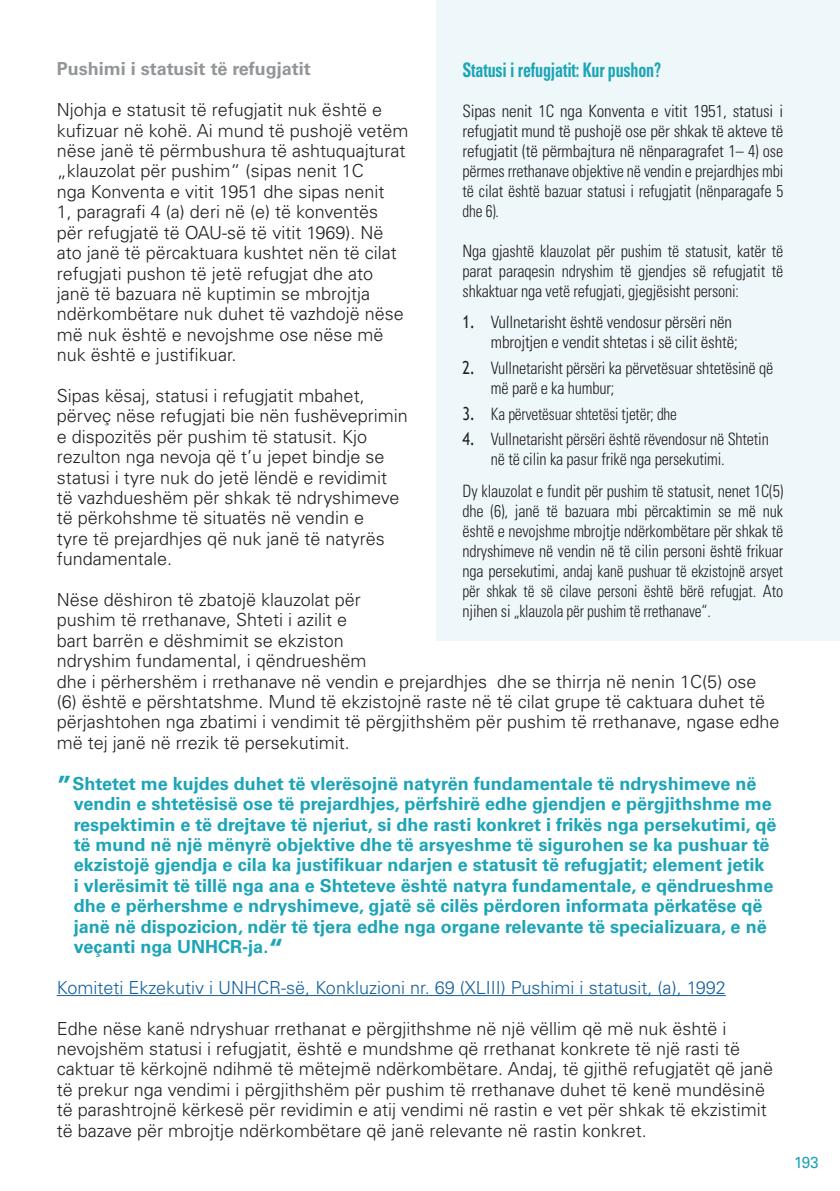
<style>
.page{position:relative;width:840px;height:1191px;background:#fff}
.page>*{position:absolute;margin:0;border:0;box-sizing:border-box;transform-origin:0 0}
.t1{font:700 condensed 20px "Univers LT Std";letter-spacing:-.01em;color:#1ca4b7;scale:.8 1}
.Body_Text{font:300 18px/20.4px "Univers LT Std";color:#231f20}
.heading_8{font:700 18px/20.4px "Univers LT Std";color:#1ca4b7}
.t2{font:300 18px "Univers LT Std";color:#15619b}
.heading_8-2{font:700 18px "Univers LT Std";color:#939698}
.t3{font:300 condensed 17px/20px "Univers LT Std";letter-spacing:-.01em;color:#231f20;text-align:justify;scale:.95 1}
.t4{font:300 condensed 17px/20px "Univers LT Std";letter-spacing:-.01em;color:#231f20;text-align:justify}
.t5{font:300 condensed 17px "Univers LT Std";letter-spacing:-.01em;color:#231f20;scale:.9 1}
.t6{font:16px "Univers LT Std";color:#1ca4b7;scale:.95 1}
.s1{font-family:"Trebuchet MS";font-weight:400;font-stretch:normal;font-size:18px}
.s2{font-size:28px}
</style>
<div class="page">
<div style="left:436px;top:0;width:403px;height:641px;background:#eef8fa"></div>
<hr style="left:57px;top:995px;width:668px;height:1px;background:#15619b">
<p class="t1" style="left:462px;top:57px;width:250px">Statusi i refugjatit: Kur pushon?</p>
<p class="t4" style="left:462px;top:101px;width:322px">Sipas nenit 1C nga Konventa e vitit 1951, statusi i refugjatit mund të pushojë ose për shkak të akteve të refugjatit (të përmbajtura në nënparagrafet 1– 4) ose përmes rrethanave objektive në vendin e prejardhjes mbi të cilat është bazuar statusi i refugjatit (nënparagafe 5 dhe 6).</p>
<p class="t3" style="left:462px;top:241px;width:339px">Nga gjashtë klauzolat për pushim të statusit, katër të parat paraqesin ndryshim të gjendjes së refugjatit të shkaktuar nga vetë refugjati, gjegjësisht personi:</p>
<p class="t4" style="left:490px;top:312px;width:248px;text-indent:-28px"><span class="s1">1.</span> Vullnetarisht është vendosur përsëri nën mbrojtjen e vendit shtetas i së cilit është;</p>
<p class="t3" style="left:490px;top:358px;width:298px;text-indent:-28px"><span class="s1">2.</span> Vullnetarisht përsëri ka përvetësuar shtetësinë që më parë e ka humbur;</p>
<p class="t5" style="left:462px;top:403px;width:240px"><span class="s1">3.</span> Ka përvetësuar shtetësi tjetër; dhe</p>
<p class="t3" style="left:490px;top:429px;width:294px;text-indent:-28px"><span class="s1">4.</span> Vullnetarisht përsëri është rëvendosur në Shtetin në të cilin ka pasur frikë nga persekutimi.</p>
<p class="t3" style="left:462px;top:481px;width:339px">Dy klauzolat e fundit për pushim të statusit, nenet 1C(5) dhe (6), janë të bazuara mbi përcaktimin se më nuk është e nevojshme mbrojtje ndërkombëtare për shkak të ndryshimeve në vendin në të cilin personi është frikuar nga persekutimi, andaj kanë pushuar të ekzistojnë arsyet për shkak të së cilave personi është bërë refugjat. Ato njihen si „klauzola për pushim të rrethanave“.</p>
<p class="heading_8-2" style="left:57px;top:59px;width:255px">Pushimi i statusit të refugjatit</p>
<p class="Body_Text" style="left:57px;top:100px;width:353px">Njohja e statusit të refugjatit nuk është e kufizuar në kohë. Ai mund të pushojë vetëm nëse janë të përmbushura të ashtuquajturat „klauzolat për pushim“ (sipas nenit 1C<br>nga Konventa e vitit 1951 dhe sipas nenit<br>1, paragrafi 4 (a) deri në (e) të konventës për refugjatë të OAU-së të vitit 1969). Në ato janë të përcaktuara kushtet nën të cilat refugjati pushon të jetë refugjat dhe ato janë të bazuara në kuptimin se mbrojtja ndërkombëtare nuk duhet të vazhdojë nëse më nuk është e nevojshme ose nëse më nuk është e justifikuar.</p>
<p class="Body_Text" style="left:57px;top:385px;width:352px">Sipas kësaj, statusi i refugjatit mbahet, përveç nëse refugjati bie nën fushëveprimin e dispozitës për pushim të statusit. Kjo rezulton nga nevoja që t’u jepet bindje se statusi i tyre nuk do jetë lëndë e revidimit<br>të vazhdueshëm për shkak të ndryshimeve të përkohshme të situatës në vendin e<br>tyre të prejardhjes që nuk janë të natyrës fundamentale.</p>
<p class="Body_Text" style="left:57px;top:589px;width:723px">Nëse dëshiron të zbatojë klauzolat për<br>pushim të rrethanave, Shteti i azilit e<br>bart barrën e dëshmimit se ekziston<br>ndryshim fundamental, i qëndrueshëm<br>dhe i përhershëm i rrethanave në vendin e prejardhjes dhe se thirrja në nenin 1C(5) ose (6) është e përshtatshme. Mund të ekzistojnë raste në të cilat grupe të caktuara duhet të përjashtohen nga zbatimi i vendimit të përgjithshëm për pushim të rrethanave, ngase edhe më tej janë në rrezik të persekutimit.</p>
<p class="heading_8" style="left:74px;top:773px;width:703px;text-indent:-17px"><span class="s2">”</span>Shtetet me kujdes duhet të vlerësojnë natyrën fundamentale të ndryshimeve në vendin e shtetësisë ose të prejardhjes, përfshirë edhe gjendjen e përgjithshme me respektimin e të drejtave të njeriut, si dhe rasti konkret i frikës nga persekutimi, që të mund në një mënyrë objektive dhe të arsyeshme të sigurohen se ka pushuar të ekzistojë gjendja e cila ka justifikuar ndarjen e statusit të refugjatit; element jetik<br>i vlerësimit të tillë nga ana e Shteteve është natyra fundamentale, e qëndrueshme dhe e përhershme e ndryshimeve, gjatë së cilës përdoren informata përkatëse që janë në dispozicion, ndër të tjera edhe nga organe relevante të specializuara, e në veçanti nga UNHCR-ja.<span class="s2">“</span></p>
<p class="t2" style="left:57px;top:976px;width:670px">Komiteti Ekzekutiv i UNHCR-së, Konkluzioni nr. 69 (XLIII) Pushimi i statusit, (a), 1992</p>
<p class="Body_Text" style="left:57px;top:1018px;width:717px">Edhe nëse kanë ndryshuar rrethanat e përgjithshme në një vëllim që më nuk është i nevojshëm statusi i refugjatit, është e mundshme që rrethanat konkrete të një rasti të caktuar të kërkojnë ndihmë të mëtejmë ndërkombëtare. Andaj, të gjithë refugjatët që janë të prekur nga vendimi i përgjithshëm për pushim të rrethanave duhet të kenë mundësinë të parashtrojnë kërkesë për revidimin e atij vendimi në rastin e vet për shkak të ekzistimit të bazave për mbrojtje ndërkombëtare që janë relevante në rastin konkret.</p>
<p class="t6" style="left:793px;top:1153px;width:27px">193</p>
</div>
